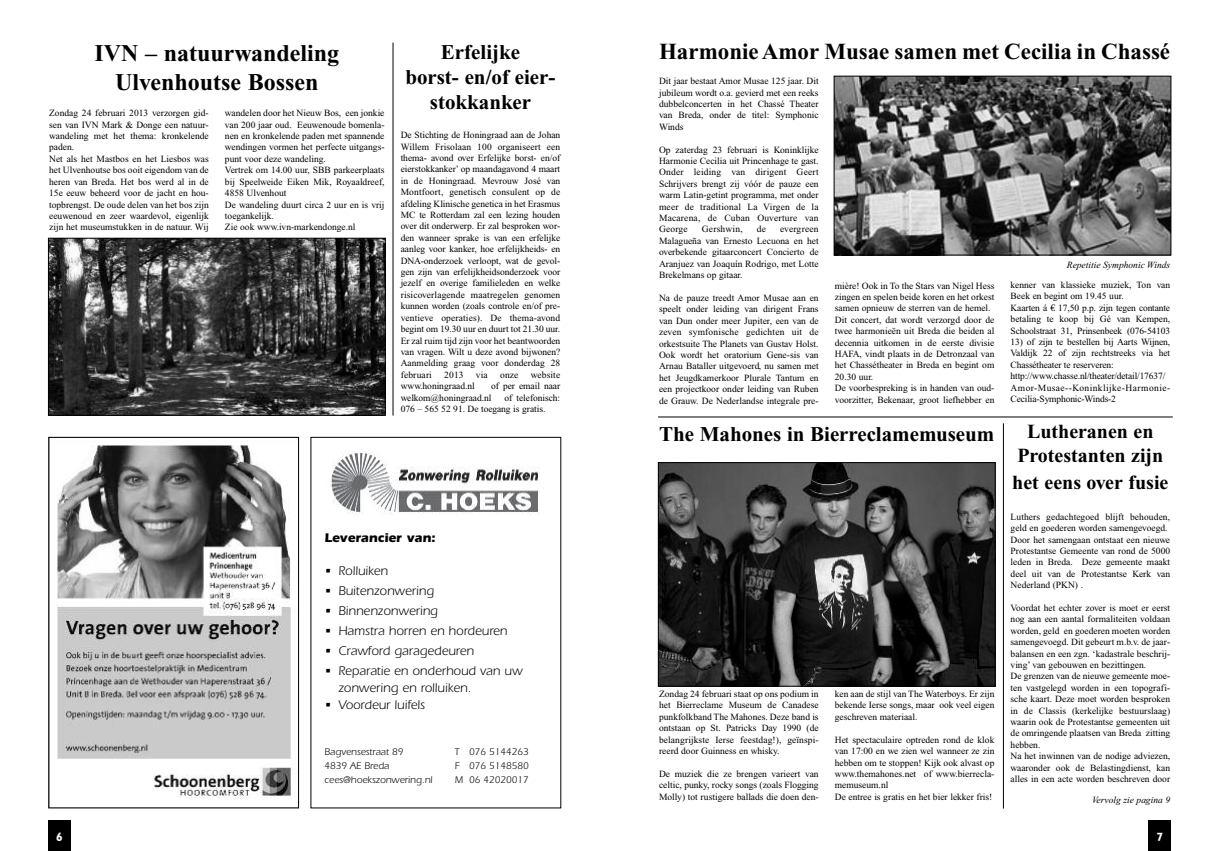
<style>
.page{position:relative;width:1219px;height:851px;background:#fff}
.page>*{position:absolute;margin:0;border:0;box-sizing:border-box;transform-origin:0 0}
.t1{font:700 24px/28.8px "Times New Roman";color:#000;text-align:center}
.t2{font:700 23px "Times New Roman";color:#000}
.t3{font:700 21px/25.2px "Times New Roman";color:#000;text-align:center}
.t4{font:700 20px/24px "Times New Roman";color:#000;text-align:center}
.t5{font:13px/17px "Itc Eras";color:#000}
.t6{font:700 13px "Itc Eras";color:#000}
.t7{font:700 12px "Gill Sans";color:#fff}
.t8{font:10px "Itc Eras";color:#000}
.t9{font:9.5px/11.4px "Times New Roman";color:#000}
.t10{font:italic 9.5px "Times New Roman";color:#000}
.t11{font:9.5px "Times New Roman";letter-spacing:.02em;color:#000}
.s1{font-family:"Euro Serif"}
</style>
<div class="page">
<img style="left:50px;top:240px;width:334px;height:173px">
<div style="left:48px;top:238px;width:338px;height:177px;border:1px solid #000"></div>
<hr style="left:393px;top:43px;width:1px;height:372px;background:#000">
<div style="left:1148px;top:819px;width:23px;height:31px;background:#000"></div>
<img style="left:836px;top:78px;width:333px;height:175px">
<div style="left:834px;top:76px;width:337px;height:179px;border:1px solid #000"></div>
<hr style="left:658px;top:416px;width:515px;height:1px;background:#000">
<img style="left:660px;top:464px;width:333px;height:220px">
<div style="left:658px;top:462px;width:337px;height:224px;border:1px solid #000"></div>
<hr style="left:1003px;top:423px;width:1px;height:385px;background:#000">
<div style="left:48px;top:819px;width:23px;height:31px;background:#000"></div>
<img style="left:57px;top:445px;width:240px;height:354px">
<div style="left:48px;top:437px;width:251px;height:371px;border:1px solid #000"></div>
<img style="left:331px;top:451px;width:209px;height:63px">
<h1 class="t1" style="left:95px;top:41px;width:246px">IVN – natuurwandeling<br>Ulvenhoutse Bossen</h1>
<p class="t9" style="left:49px;top:108px;width:161px">Zondag 24 februari 2013 verzorgen gid&shy;sen van IVN Mark &amp; Donge een natuur&shy;wandeling met het thema: kronkelende paden.<br>Net als het Mastbos en het Liesbos was het Ulvenhoutse bos ooit eigendom van de heren van Breda. Het bos werd al in de 15e eeuw beheerd voor de jacht en hou&shy;topbrengst. De oude delen van het bos zijn eeuwenoud en zeer waardevol, eigenlijk zijn het museumstukken in de natuur. Wij</p>
<p class="t9" style="left:225px;top:108px;width:161px">wandelen door het Nieuw Bos, een jonkie van 200 jaar oud. Eeuwenoude bomenla&shy;nen en kronkelende paden met spannende wendingen vormen het perfecte uitgangs&shy;punt voor deze wandeling.<br>Vertrek om 14.00 uur, SBB parkeerplaats bij Speelweide Eiken Mik, Royaaldreef, 4858 Ulvenhout<br>De wandeling duurt circa 2 uur en is vrij toegankelijk.<br>Zie ook www.ivn-markendonge.nl</p>
<h3 class="t3" style="left:405px;top:41px;width:152px">Erfelijke<br>borst- en/of eier&shy;stokkanker</h3>
<p class="t9" style="left:401px;top:130px;width:161px;text-align:justify">De Stichting de Honingraad aan de Johan Willem Frisolaan 100 organiseert een thema- avond over Erfelijke borst- en/of eierstokkanker’ op maandagavond 4 maart in de Honingraad. Mevrouw José van Montfoort, genetisch consulent op de afdeling Klinische genetica in het Erasmus MC te Rotterdam zal een lezing houden over dit onderwerp. Er zal besproken wor&shy;den wanneer sprake is van een erfelijke aanleg voor kanker, hoe erfelijkheids- en DNA-onderzoek verloopt, wat de gevol&shy;gen zijn van erfelijkheidsonderzoek voor jezelf en overige familieleden en welke risicoverlagende maatregelen genomen kunnen worden (zoals controle en/of pre&shy;ventieve operaties). De thema-avond begint om 19.30 uur en duurt tot 21.30 uur.<br>Er zal ruim tijd zijn voor het beantwoorden van vragen. Wilt u deze avond bijwonen?<br>Aanmelding graag voor donderdag 28 februari</p>
<p class="t9" style="left:444px;top:369px;width:21px">2013</p>
<p class="t9" style="left:476px;top:369px;width:13px">via</p>
<p class="t9" style="left:500px;top:369px;width:20px">onze</p>
<p class="t9" style="left:531px;top:369px;width:31px">website</p>
<p class="t9" style="left:401px;top:381px;width:76px">www.honingraad.nl</p>
<p class="t9" style="left:401px;top:381px;width:161px;text-indent:90px">of per email naar welkom@honingraad.nl</p>
<p class="t9" style="left:401px;top:392px;width:161px;text-indent:104px">of telefonisch:<br>076 – 565 52 91. De toegang is gratis.</p>
<p class="t7" style="left:56px;top:832px;width:8px">6</p>
<h3 class="t6" style="left:325px;top:533px;width:113px">Leverancier van:</h3>
<h3 class="t5" style="left:325px;top:563px;width:65px">• Rolluiken</h3>
<h3 class="t5" style="left:325px;top:583px;width:111px">• Buitenzonwering</h3>
<h3 class="t5" style="left:325px;top:603px;width:115px">• Binnenzonwering</h3>
<h3 class="t5" style="left:325px;top:623px;width:184px">• Hamstra horren en hordeuren</h3>
<h3 class="t5" style="left:325px;top:643px;width:151px">• Crawford garagedeuren</h3>
<h3 class="t5" style="left:338px;top:663px;width:186px;text-indent:-14px">• Reparatie en onderhoud van uw zonwering en rolluiken.</h3>
<h3 class="t5" style="left:325px;top:697px;width:102px">• Voordeur luifels</h3>
<p class="t8" style="left:325px;top:748px;width:80px">Bagvensestraat 89</p>
<p class="t8" style="left:455px;top:748px;width:75px">T 076 5144263</p>
<p class="t8" style="left:325px;top:762px;width:66px">4839 AE Breda</p>
<p class="t8" style="left:455px;top:762px;width:75px">F 076 5148580</p>
<p class="t8" style="left:325px;top:776px;width:110px">cees@hoekszonwering.nl</p>
<p class="t8" style="left:455px;top:776px;width:75px">M 06 42020017</p>
<h2 class="t2" style="left:659px;top:44px;width:513px">HarmonieAmor Musae samen met Cecilia in Chassé</h2>
<p class="t9" style="left:659px;top:76px;width:161px;text-align:justify">Dit jaar bestaat Amor Musae 125 jaar. Dit jubileum wordt o.a. gevierd met een reeks dubbelconcerten in het Chassé Theater van Breda, onder de titel: Symphonic Winds</p>
<p class="t9" style="left:659px;top:145px;width:161px;text-align:justify">Op zaterdag 23 februari is Koninklijke Harmonie Cecilia uit Princenhage te gast.<br>Onder leiding van dirigent Geert Schrijvers brengt zij vóór de pauze een warm Latin-getint programma, met onder meer de traditional La Virgen de la Macarena, de Cuban Ouverture van George</p>
<p class="t11" style="left:702px;top:226px;width:42px">Gershwin,</p>
<p class="t9" style="left:757px;top:224px;width:11px">de</p>
<p class="t9" style="left:659px;top:224px;width:161px;text-align:justify;text-indent:121px">evergreen Malagueña van Ernesto Lecuona en het overbekende gitaarconcert Concierto de Aranjuez van Joaquín Rodrigo, met Lotte Brekelmans op gitaar.</p>
<p class="t9" style="left:659px;top:293px;width:161px;text-align:justify">Na de pauze treedt Amor Musae aan en speelt onder leiding van dirigent Frans van Dun onder meer Jupiter, een van de zeven symfonische gedichten uit de orkestsuite The Planets van Gustav Holst.<br>Ook wordt het oratorium Gene-sis van Arnau Bataller uitgevoerd, nu samen met het Jeugdkamerkoor Plurale Tantum en een projectkoor onder leiding van Ruben de Grauw. De Nederlandse integrale pre-</p>
<p class="t10" style="left:1067px;top:261px;width:105px">Repetitie Symphonic Winds</p>
<p class="t9" style="left:835px;top:280px;width:161px">mière! Ook in To the Stars van Nigel Hess zingen en spelen beide koren en het orkest samen opnieuw de sterren van de hemel.<br>Dit concert, dat wordt verzorgd door de twee harmonieën uit Breda die beiden al decennia uitkomen in de eerste divisie HAFA, vindt plaats in de Detronzaal van het Chassétheater in Breda en begint om 20.30 uur.<br>De voorbespreking is in handen van oud&shy;voorzitter, Bekenaar, groot liefhebber en</p>
<p class="t9" style="left:1011px;top:280px;width:161px">kenner van klassieke muziek, Ton van Beek en begint om 19.45 uur.<br>Kaarten á <span class="s1">€</span> 17,50 p.p. zijn tegen contante betaling te koop bij Gé van Kempen, Schoolstraat 31, Prinsenbeek (076-54103</p>
<p class="t9" style="left:1011px;top:337px;width:161px">13) of zijn te bestellen bij Aarts Wijnen, Valdijk 22 of zijn rechtstreeks via het Chassétheater te reserveren: http://www.chasse.nl/theater/detail/17637/ Amor-Musae--Koninklijke-Harmonie-Cecilia-Symphonic-Winds-2</p>
<h3 class="t3" style="left:659px;top:423px;width:337px">The Mahones in Bierreclamemuseum</h3>
<p class="t9" style="left:659px;top:689px;width:161px;text-align:justify">Zondag 24 februari staat op ons podium in het Bierreclame Museum de Canadese punkfolkband The Mahones. Deze band is ontstaan op St. Patricks Day 1990 (de belangrijkste Ierse feestdag!), geïnspi&shy;reerd door Guinness en whisky.</p>
<p class="t9" style="left:659px;top:768px;width:161px;text-align:justify">De muziek die ze brengen varieert van celtic, punky, rocky songs (zoals Flogging Molly) tot rustigere ballads die doen den-</p>
<p class="t9" style="left:835px;top:689px;width:161px;text-align:justify">ken aan de stijl van The Waterboys. Er zijn bekende Ierse songs, maar ook veel eigen geschreven materiaal.</p>
<p class="t9" style="left:835px;top:734px;width:161px">Het spectaculaire optreden rond de klok van 17:00 en we zien wel wanneer ze zin hebben om te stoppen! Kijk ook alvast op www.themahones.net of www.bierrecla&shy;memuseum.nl<br>De entree is gratis en het bier lekker fris!</p>
<h3 class="t4" style="left:1017px;top:422px;width:147px">Lutheranen en<br>Protestanten zijn</h3>
<h3 class="t4" style="left:1012px;top:472px;width:158px">het eens over fusie</h3>
<p class="t9" style="left:1011px;top:511px;width:161px">Luthers gedachtegoed blijft behouden, geld en goederen worden samengevoegd.<br>Door het samengaan ontstaat een nieuwe Protestantse Gemeente van rond de 5000 leden in Breda. Deze gemeente maakt deel uit van de Protestantse Kerk van Nederland (PKN) .</p>
<p class="t9" style="left:1011px;top:603px;width:161px">Voordat het echter zover is moet er eerst nog aan een aantal formaliteiten voldaan worden, geld en goederen moeten worden samengevoegd. Dit gebeurt m.b.v. de jaar&shy;balansen en een zgn. ‘kadastrale beschrij&shy;ving’ van gebouwen en bezittingen.<br>De grenzen van de nieuwe gemeente moe&shy;ten vastgelegd worden in een topografi&shy;sche kaart. Deze moet worden besproken in de Classis (kerkelijke bestuurslaag) waarin ook de Protestantse gemeenten uit de omringende plaatsen van Breda zitting hebben.<br>Na het inwinnen van de nodige adviezen, waaronder ook de Belastingdienst, kan alles in een acte worden beschreven door</p>
<p class="t10" style="left:1092px;top:796px;width:80px">Vervolg zie pagina 9</p>
<p class="t7" style="left:1156px;top:832px;width:8px">7</p>
</div>
